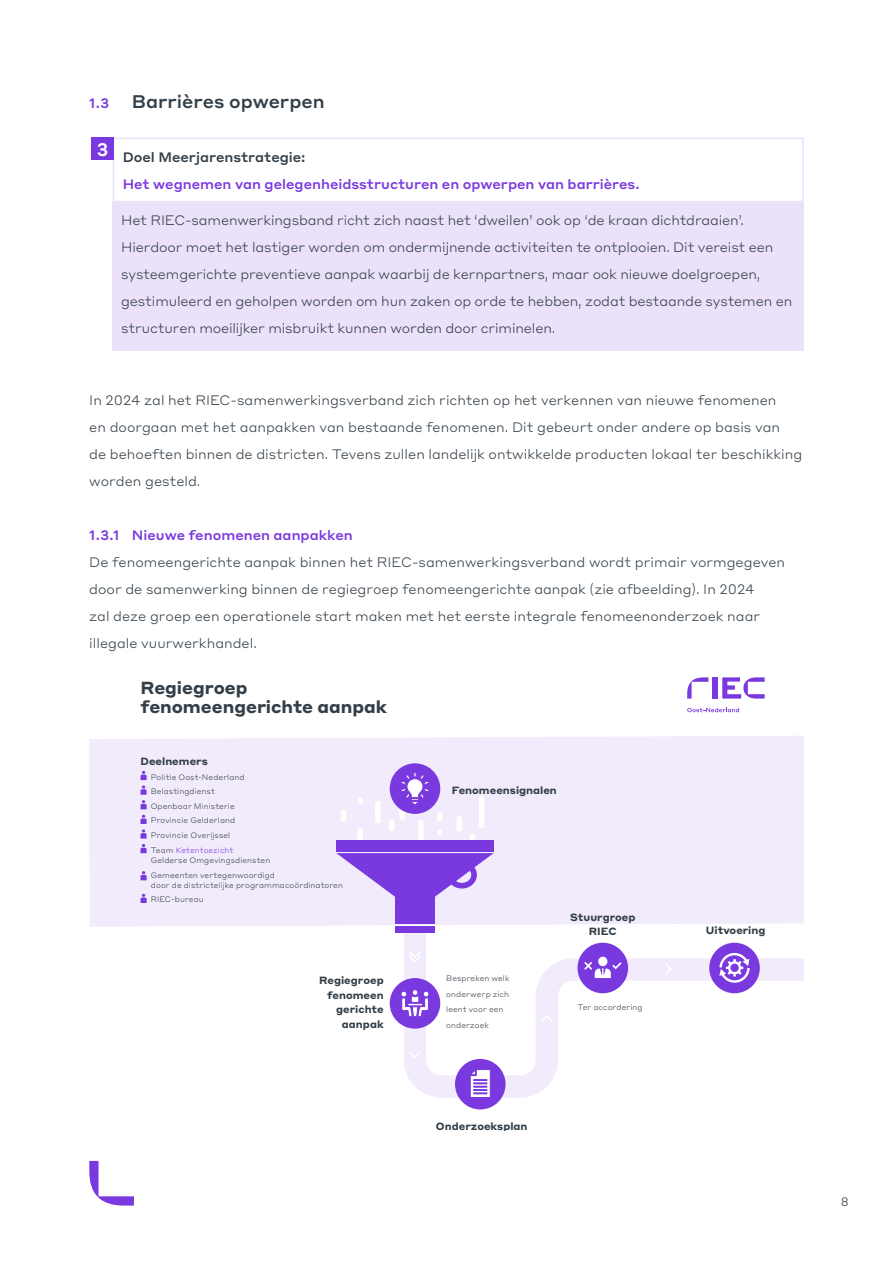
<style>
.page{position:relative;width:893px;height:1263px;background:#fff}
.page>*{position:absolute;margin:0;border:0;box-sizing:border-box;transform-origin:0 0}
.Tussenkop{font:500 18px "Styrene ALC";color:#333f48}
.t1{font:500 18px "Styrene ALC";color:#fff}
.t2{font:700 17.25px/18.9px "Styrene ALC";letter-spacing:-.005em;color:#333f48}
.Platte_tekst{font:300 13.5px/27px "Styrene ALC";letter-spacing:-.005em;color:#333f48}
.Tussenkop_Sub_vrij{font:500 13.5px "Styrene ALC";color:#7a39df}
.Tussenkop_Sub{font:500 13.5px "Styrene ALC";color:#7a39df}
.Tussenkop_Sub_vrij-2{font:500 13.5px "Styrene ALC";color:#333f48}
.Tussenkop-2{font:500 13.5px "Styrene ALC";color:#7a39df}
.t3{font:300 12px "Styrene ALC";color:#333f48}
.t4{font:700 10.35px/14.5px "Styrene ALC";color:#333f48;text-align:right}
.t5{font:300 7.8px/14.5px "Styrene ALC";letter-spacing:.01em;color:#333f48}
.s1{color:#7a39df}
</style>
<div class="page">
<svg style="left:89px;top:1161px;width:45px;height:44px"></svg>
<div style="left:113px;top:138px;width:691px;height:64px;border:2px solid #ebe1fa"></div>
<div style="left:91px;top:138px;width:23px;height:22px;background:#7a39df"></div>
<div style="left:113px;top:202px;width:691px;height:149px;background:#ebe1fa"></div>
<div style="left:712px;top:677px;width:5px;height:21px;background:#7a39df"></div>
<svg style="left:687px;top:677px;width:21px;height:21px"></svg>
<svg style="left:722px;top:677px;width:43px;height:21px"></svg>
<svg style="left:687px;top:708px;width:52px;height:4px"></svg>
<div style="left:89px;top:736px;width:715px;height:191px;background:#f2ebfc"></div>
<svg style="left:141px;top:771px;width:6px;height:38px"></svg>
<svg style="left:140px;top:815px;width:7px;height:23px"></svg>
<svg style="left:140px;top:844px;width:7px;height:9px"></svg>
<svg style="left:141px;top:871px;width:6px;height:9px"></svg>
<svg style="left:141px;top:894px;width:6px;height:9px"></svg>
<svg style="left:393px;top:906px;width:411px;height:203px"></svg>
<div style="left:341px;top:810px;width:5px;height:12px;background:#fffffc;border-radius:3px"></div>
<div style="left:375px;top:801px;width:6px;height:22px;background:#fffffc;border-radius:3px"></div>
<div style="left:479px;top:796px;width:5px;height:32px;background:#fffffc;border-radius:3px"></div>
<div style="left:357px;top:828px;width:6px;height:23px;background:#fffffc;border-radius:3px"></div>
<div style="left:418px;top:820px;width:6px;height:23px;background:#fffffc;border-radius:3px"></div>
<div style="left:389px;top:819px;width:5px;height:12px;background:#fffffc;border-radius:3px"></div>
<div style="left:456px;top:816px;width:6px;height:15px;background:#fffffc;border-radius:3px"></div>
<div style="left:437px;top:812px;width:6px;height:9px;background:#fffffc;border-radius:3px"></div>
<div style="left:470px;top:834px;width:5px;height:9px;background:#fffffc;border-radius:3px"></div>
<div style="left:399px;top:804px;width:6px;height:16px;background:#fffffc;border-radius:3px"></div>
<svg style="left:358px;top:798px;width:5px;height:6px"></svg>
<svg style="left:437px;top:829px;width:5px;height:6px"></svg>
<div style="left:336px;top:840px;width:158px;height:11px;background:#7a39df"></div>
<div style="left:395px;top:926px;width:40px;height:6px;background:#7a39df"></div>
<div style="left:395px;top:897px;width:40px;height:27px;background:#7a39df"></div>
<svg style="left:336px;top:853px;width:158px;height:44px;background:#a67be9"></svg>
<div style="left:447px;top:861px;width:30px;height:27px;border:6px solid #7a39df;border-radius:50%"></div>
<div style="left:390px;top:763px;width:50px;height:51px;background:#7a39df;border-radius:50%"></div>
<div style="left:390px;top:978px;width:50px;height:51px;background:#7a39df;border-radius:50%"></div>
<div style="left:455px;top:1059px;width:51px;height:50px;background:#7a39df;border-radius:50%"></div>
<div style="left:709px;top:943px;width:51px;height:50px;background:#7a39df;border-radius:50%"></div>
<svg style="left:407px;top:949px;width:16px;height:15px"></svg>
<svg style="left:407px;top:1050px;width:15px;height:9px"></svg>
<svg style="left:539px;top:1014px;width:15px;height:9px"></svg>
<svg style="left:664px;top:962px;width:9px;height:14px"></svg>
<svg style="left:401px;top:773px;width:28px;height:32px"></svg>
<svg style="left:401px;top:990px;width:28px;height:27px"></svg>
<svg style="left:470px;top:1070px;width:20px;height:27px"></svg>
<div style="left:577px;top:943px;width:51px;height:50px;background:#7a39df;border-radius:50%"></div>
<div style="left:598px;top:957px;width:9px;height:9px;background:#fff;border-radius:50%"></div>
<svg style="left:584px;top:960px;width:38px;height:18px"></svg>
<svg style="left:719px;top:953px;width:31px;height:30px"></svg>
<p class="Tussenkop-2" style="left:89px;top:91px;width:21px">1.3</p>
<p class="Tussenkop" style="left:132px;top:86px;width:194px">Barrières opwerpen</p>
<p class="t1" style="left:97px;top:134px;width:13px">3</p>
<p class="Tussenkop_Sub_vrij-2" style="left:123px;top:145px;width:184px">Doel Meerjarenstrategie:</p>
<p class="Tussenkop_Sub_vrij" style="left:123px;top:172px;width:518px">Het wegnemen van gelegenheidsstructuren en opwerpen van barrières.</p>
<p class="Platte_tekst" style="left:121px;top:205px;width:673px">Het RIEC-samenwerkingsband richt zich naast het ‘dweilen’ ook op ‘de kraan dichtdraaien’.<br>Hierdoor moet het lastiger worden om ondermijnende activiteiten te ontplooien. Dit vereist een systeemgerichte preventieve aanpak waarbij de kernpartners, maar ook nieuwe doelgroepen, gestimuleerd en geholpen worden om hun zaken op orde te hebben, zodat bestaande systemen en structuren moeilijker misbruikt kunnen worden door criminelen.</p>
<p class="Platte_tekst" style="left:89px;top:385px;width:714px">In 2024 zal het RIEC-samenwerkingsverband zich richten op het verkennen van nieuwe fenomenen<br>en doorgaan met het aanpakken van bestaande fenomenen. Dit gebeurt onder andere op basis van<br>de behoeften binnen de districten. Tevens zullen landelijk ontwikkelde producten lokaal ter beschikking worden gesteld.</p>
<p class="Tussenkop_Sub" style="left:89px;top:523px;width:265px">1.3.1 Nieuwe fenomenen aanpakken</p>
<p class="Platte_tekst" style="left:89px;top:547px;width:697px">De fenomeengerichte aanpak binnen het RIEC-samenwerkingsverband wordt primair vormgegeven door de samenwerking binnen de regiegroep fenomeengerichte aanpak (zie afbeelding). In 2024<br>zal deze groep een operationele start maken met het eerste integrale fenomeenonderzoek naar illegale vuurwerkhandel.</p>
<p class="t2" style="left:140px;top:677px;width:248px">Regiegroep fenomeengerichte aanpak</p>
<p class="t4" style="left:140px;top:753px;width:69px">Deelnemers</p>
<p class="t5" style="left:151px;top:769px;width:95px">Politie Oost-Nederland<br>Belastingdienst<br>Openbaar Ministerie<br>Provincie Gelderland<br>Provincie Overijssel<br>Team <span class="s1">Ketentoezicht</span></p>
<p class="t5" style="left:151px;top:852px;width:126px">Gelderse Omgevingsdiensten<br>Gemeenten vertegenwoordigd</p>
<p class="t5" style="left:151px;top:877px;width:194px">door de districtelijke programmacoördinatoren<br>RIEC-bureau</p>
<p class="t4" style="left:319px;top:972px;width:66px">Regiegroep fenomeen gerichte aanpak</p>
<p class="t4" style="left:452px;top:782px;width:107px">Fenomeensignalen</p>
<p class="t5" style="left:446px;top:970px;width:65px;line-height:15.5px">Bespreken welk onderwerp zich leent voor een onderzoek</p>
<p class="t4" style="left:436px;top:1118px;width:93px">Onderzoeksplan</p>
<p class="t4" style="left:570px;top:909px;width:67px;line-height:13.8px;text-align:center">Stuurgroep<br>RIEC</p>
<p class="t5" style="left:577px;top:999px;width:67px">Ter accordering</p>
<p class="t4" style="left:706px;top:922px;width:61px">Uitvoering</p>
<p class="t3" style="left:841px;top:1191px;width:9px">8</p>
</div>
